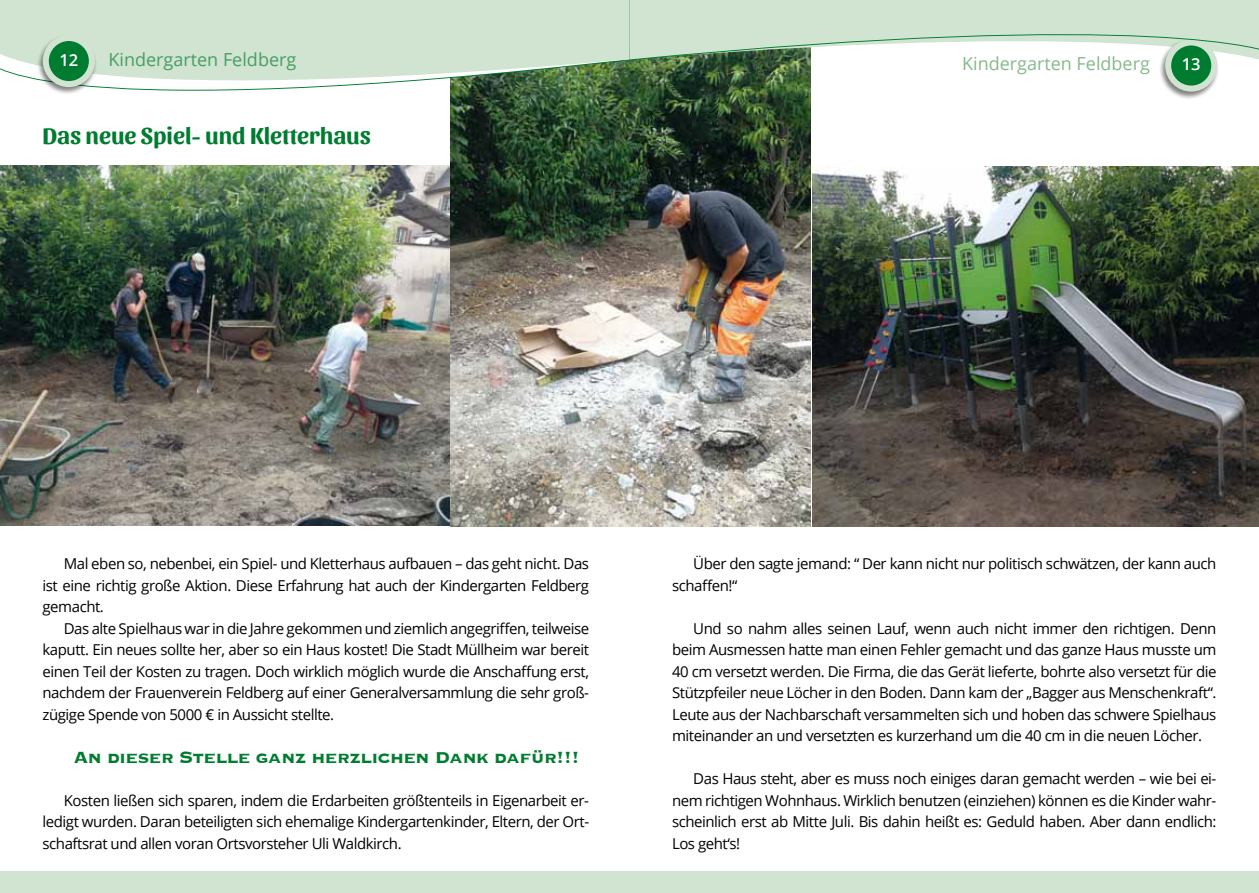
<style>
.page{position:relative;width:1259px;height:893px;background:#fff}
.page>*{position:absolute;margin:0;border:0;box-sizing:border-box;transform-origin:0 0}
.t1{font:700 24px "Sansita";color:#007c30}
.t2{font:700 21px "Copperplate";letter-spacing:-.03em;color:#007c30}
.t3{font:18px "Open Sans";color:#469e62}
.t4{font:18px "Open Sans";color:#85b98c}
.t5{font:600 16.5px "Open Sans";color:#fff}
.t6{font:15px/21.5px "Open Sans";letter-spacing:-.03em;color:#000;text-align:justify}
</style>
<div class="page">
<img style="left:0;top:166px;width:449px;height:360px">
<img style="left:451px;top:63px;width:360px;height:463px">
<img style="left:812px;top:166px;width:447px;height:360px">
<svg style="left:450px;top:111px;width:179px;height:14px;background:#2a472b"></svg>
<svg style="left:0;top:0;width:629px;height:111px;fill:#d1e3d1"></svg>
<div style="left:0;top:872px;width:629px;height:21px;background:#d1e3d1"></div>
<div style="left:629px;top:872px;width:630px;height:21px;background:#d1e3d1"></div>
<div style="left:1159px;top:39px;width:60px;height:61px;background:#000;opacity:.5"></div>
<div style="left:1168px;top:42px;width:46px;height:47px;background:#007c30;border-radius:50%"></div>
<div style="left:1165px;top:39px;width:52px;height:53px;border:6px solid #d1e3d1;border-radius:50%"></div>
<div style="left:37px;top:35px;width:60px;height:60px;background:#000;opacity:.5"></div>
<div style="left:46px;top:38px;width:46px;height:46px;background:#007c30;border-radius:50%"></div>
<div style="left:43px;top:35px;width:52px;height:52px;border:6px solid #d1e3d1;border-radius:50%"></div>
<svg style="left:629px;top:0;width:630px;height:63px"></svg>
<p class="t5" style="left:59px;top:48px;width:20px">12</p>
<p class="t3" style="left:108px;top:47px;width:189px">Kindergarten Feldberg</p>
<p class="t4" style="left:962px;top:51px;width:189px">Kindergarten Feldberg</p>
<p class="t5" style="left:1181px;top:53px;width:20px">13</p>
<h1 class="t1" style="left:43px;top:121px;width:330px">Das neue Spiel- und Kletterhaus</h1>
<p class="t6" style="left:43px;top:553px;width:548px;text-indent:21px">Mal eben so, nebenbei, ein Spiel- und Kletterhaus aufbauen – das geht nicht. Das ist eine richtig große Aktion. Diese Erfahrung hat auch der Kindergarten Feldberg gemacht.</p>
<p class="t6" style="left:43px;top:617px;width:548px;text-indent:21px">Das alte Spielhaus war in die Jahre gekommen und ziemlich angegriffen, teilweise kaputt. Ein neues sollte her, aber so ein Haus kostet! Die Stadt Müllheim war bereit einen Teil der Kosten zu tragen. Doch wirklich möglich wurde die Anschaffung erst, nachdem der Frauenverein Feldberg auf einer Generalversammlung die sehr groß&shy;zügige Spende von 5000 € in Aussicht stellte.</p>
<h2 class="t2" style="left:73px;top:743px;width:508px">An dieser Stelle ganz herzlichen Dank dafür!!!</h2>
<p class="t6" style="left:43px;top:789px;width:548px;text-indent:21px">Kosten ließen sich sparen, indem die Erdarbeiten größtenteils in Eigenarbeit er&shy;ledigt wurden. Daran beteiligten sich ehemalige Kindergartenkinder, Eltern, der Ort&shy;schaftsrat und allen voran Ortsvorsteher Uli Waldkirch.</p>
<p class="t6" style="left:672px;top:553px;width:546px;text-indent:21px">Über den sagte jemand: “ Der kann nicht nur politisch schwätzen, der kann auch schaffen!“</p>
<p class="t6" style="left:672px;top:617px;width:546px;text-indent:21px">Und so nahm alles seinen Lauf, wenn auch nicht immer den richtigen. Denn beim Ausmessen hatte man einen Fehler gemacht und das ganze Haus musste um 40 cm versetzt werden. Die Firma, die das Gerät lieferte, bohrte also versetzt für die Stützpfeiler neue Löcher in den Boden. Dann kam der „Bagger aus Menschenkraft“.<br>Leute aus der Nachbarschaft versammelten sich und hoben das schwere Spielhaus miteinander an und versetzten es kurzerhand um die 40 cm in die neuen Löcher.</p>
<p class="t6" style="left:672px;top:768px;width:546px;text-indent:21px">Das Haus steht, aber es muss noch einiges daran gemacht werden – wie bei ei&shy;nem richtigen Wohnhaus. Wirklich benutzen (einziehen) können es die Kinder wahr&shy;scheinlich erst ab Mitte Juli. Bis dahin heißt es: Geduld haben. Aber dann endlich:<br>Los geht‘s!</p>
</div>
